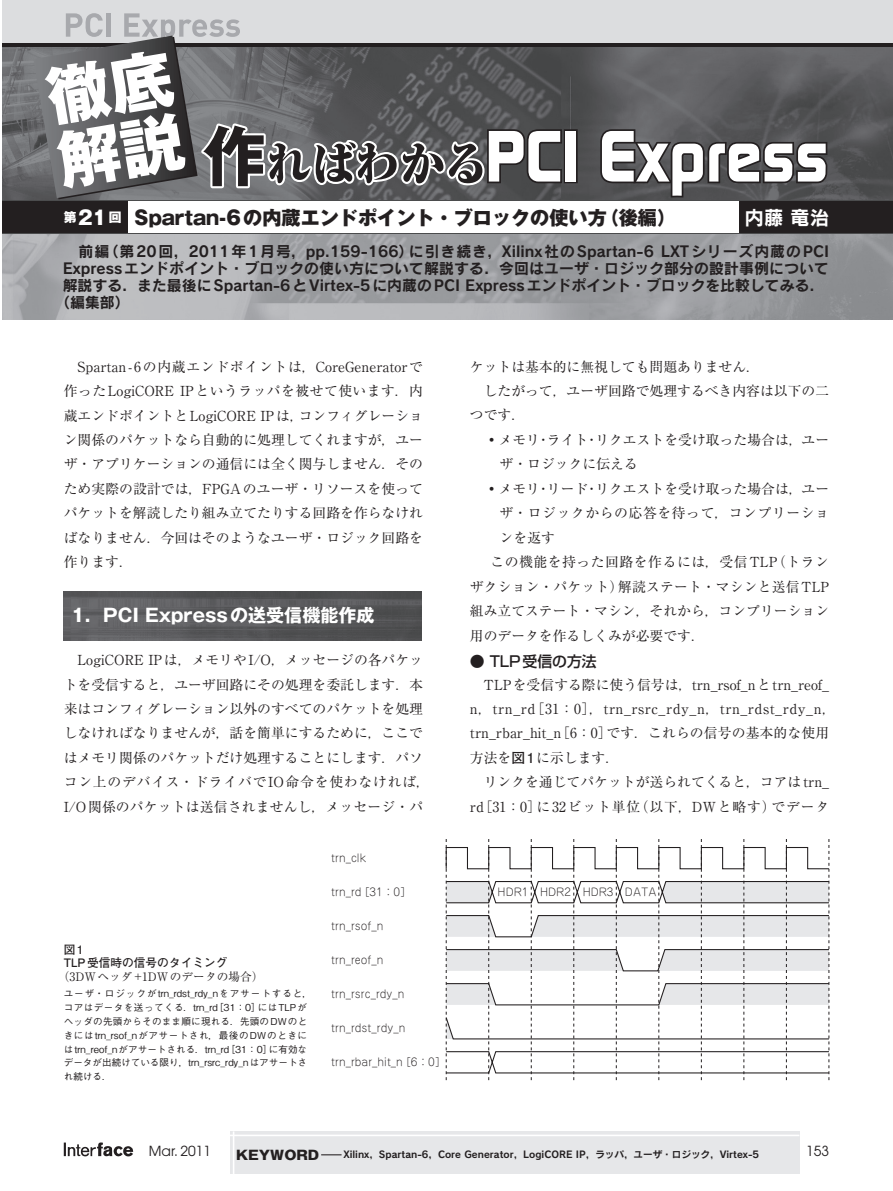
<style>
.page{position:relative;width:893px;height:1191px;background:#fff}
.page>*{position:absolute;margin:0;border:0;box-sizing:border-box;transform-origin:0 0}
.t1{font:19.5px "Rodin CID B 83 pv RKSJ H";color:#fff}
.t2{font:800 19.2px "Gothic MB101 Pro";color:#231f20}
.t3{font:700 18px "Gothic MB101 Pro";color:#fff}
.t4{font:14.85px "Rodin Pro B";color:#231f20}
.t5{font:500 14.85px "Shin Go Pro";color:#231f20}
.t6{font:13.8px/24.5px "Ryumin Pro";color:#231f20}
.t7{font:13.8px "Ryumin Pro";letter-spacing:.04em;color:#231f20}
.t8{font:13.8px "Avant Garde";color:#231f20}
.t9{font:800 12.75px "Gothic MB101 Pro";color:#231f20;scale:1.1 1}
.t10{font:800 12.75px "Gothic MB101 Pro";color:#fff}
.t11{font:11.7px "Ryumin Pro";color:#231f20}
.t12{font:700 11.7px/13.8px "Futo Go B101 Pro";color:#231f20}
.t13{font:10.65px "Jun 101 Pro Light 90 pv RKSJ H";color:#231f20}
.t14{font:500 9.6px/13.8px "Gothic BBB Pro";letter-spacing:.025em;color:#231f20}
.t15{font:9.6px "Rodin Pro B";color:#231f20}
.s1{font-size:19.2px}
.s2{font-family:"Futo Go B101 Pro";font-weight:700}
</style>
<div class="page">
<svg style="left:64px;top:1142px;width:69px;height:14px"></svg>
<img style="left:2px;top:47px;width:891px;height:272px">
<div style="left:2px;top:201px;width:891px;height:31px;background:#fff"></div>
<div style="left:740px;top:201px;width:153px;height:31px;background:#231f20"></div>
<div style="left:2px;top:201px;width:126px;height:31px;background:#231f20"></div>
<div style="left:2px;top:0;width:891px;height:47px;background:#231f20"></div>
<div style="left:2px;top:0;width:891px;height:43px;background:#dcdddf"></div>
<svg style="left:564px;top:129px;width:14px;height:54px"></svg>
<svg style="left:33px;top:13px;width:531px;height:307px"></svg>
<div style="left:566px;top:131px;width:10px;height:50px;background:#fff"></div>
<svg style="left:599px;top:122px;width:230px;height:85px"></svg>
<div style="left:230px;top:1131px;width:569px;height:43px;background:#e6e7e9"></div>
<hr style="left:233px;top:1131px;width:1px;height:43px;background:#fff">
<hr style="left:230px;top:1134px;width:569px;height:2px;background:#fff">
<svg style="left:321px;top:1154px;width:21px;height:1px"></svg>
<img style="left:64px;top:591px;width:357px;height:49px">
<svg style="left:446px;top:839px;width:384px;height:242px"></svg>
<h2 class="t2" style="left:134px;top:201px;width:543px">Spartan-6の内蔵エンドポイント・ブロックの使い方（後編）</h2>
<h1 class="t1" style="left:744px;top:204px;width:86px">内藤 竜治</h1>
<p class="t4" style="left:63px;top:241px;width:768px">　前編（第20回，2011年1月号，pp.159-166）に引き続き，Xilinx社のSpartan-6 LXTシリーズ内蔵の PCI</p>
<p class="t4" style="left:63px;top:258px;width:768px">Expressエンドポイント・ブロックの使い方について解説する．今回はユーザ・ロジック部分の設計事例について</p>
<p class="t4" style="left:63px;top:275px;width:763px">解説する．また最後にSpartan-6と Virtex-5に内蔵の PCI Expressエンドポイント・ブロックを比較してみる．</p>
<p class="t4" style="left:55px;top:292px;width:76px">（編集部）</p>
<p class="t10" style="left:64px;top:207px;width:59px">第<span class="s1">21</span>回</p>
<p class="t6" style="left:64px;top:353px;width:361px;text-align:justify">　Spartan-6の内蔵エンドポイントは，CoreGeneratorで作ったLogiCORE IPというラッパを被せて使います．内蔵エンドポイントとLogiCORE IPは，コンフィグレーション関係のパケットなら自動的に処理してくれますが，ユーザ・アプリケーションの通信には全く関与しません．そのため実際の設計では，FPGAのユーザ・リソースを使ってパケットを解読したり組み立てたりする回路を作らなければなりません．今回はそのようなユーザ・ロジック回路を作ります．</p>
<h3 class="t3" style="left:71px;top:600px;width:305px">1．PCI Expressの送受信機能作成</h3>
<p class="t6" style="left:64px;top:647px;width:368px">　LogiCORE IPは，メモリやI/O，メッセージの各パケットを受信すると，ユーザ回路にその処理を委託します．本来はコンフィグレーション以外のすべてのパケットを処理しなければなりませんが，話を簡単にするために，ここではメモリ関係のパケットだけ処理することにします．パソコン上のデバイス・ドライバでIO命令を使わなければ，<br>I/O関係のパケットは送信されませんし，メッセージ・パ</p>
<p class="t12" style="left:64px;top:940px;width:165px">図1　<br>TLP受信時の信号のタイミング</p>
<p class="t11" style="left:58px;top:967px;width:207px">（3DWヘッダ+1DWのデータの場合）</p>
<p class="t14" style="left:64px;top:985px;width:250px">ユーザ・ロジックがtrn_rdst_rdy_nをアサートすると，コアはデータを送ってくる．trn_rd［31：0］にはTLPがヘッダの先頭からそのまま順に現れる．先頭のDWのときにはtrn_rsof_nがアサートされ，最後のDWのときには trn_reof_nがアサートされる．trn_rd［31：0］に有効なデータが出続けている限り，trn_rsrc_rdy_nはアサートされ続ける．</p>
<p class="t13" style="left:331px;top:849px;width:37px">trn_clk</p>
<p class="t13" style="left:331px;top:883px;width:81px">trn_rd［31：0］</p>
<p class="t13" style="left:331px;top:917px;width:54px">trn_rsof_n</p>
<p class="t13" style="left:331px;top:951px;width:54px">trn_reof_n</p>
<p class="t13" style="left:331px;top:985px;width:75px">trn_rsrc_rdy_n</p>
<p class="t13" style="left:331px;top:1019px;width:76px">trn_rdst_rdy_n</p>
<p class="t13" style="left:331px;top:1053px;width:116px">trn_rbar_hit_n［6：0］</p>
<p class="t6" style="left:470px;top:353px;width:361px">ケットは基本的に無視しても問題ありません．<br>　したがって，ユーザ回路で処理するべき内容は以下の二つです．</p>
<p class="t6" style="left:485px;top:426px;width:346px">◦メモリ・ライト・リクエストを受け取った場合は，ユー</p>
<p class="t6" style="left:500px;top:451px;width:140px">ザ・ロジックに伝える</p>
<p class="t6" style="left:485px;top:475px;width:346px">◦メモリ・リード・リクエストを受け取った場合は，ユー</p>
<p class="t7" style="left:500px;top:502px;width:331px">ザ・ロジックからの応答を待って，コンプリーショ</p>
<p class="t6" style="left:500px;top:524px;width:57px">ンを返す</p>
<p class="t7" style="left:490px;top:551px;width:340px">この機能を持った回路を作るには，受信TLP（トラン</p>
<p class="t6" style="left:470px;top:573px;width:361px">ザクション・パケット）解読ステート・マシンと送信TLP</p>
<p class="t6" style="left:470px;top:598px;width:361px">組み立てステート・マシン，それから，コンプリーション</p>
<p class="t6" style="left:470px;top:622px;width:236px">用のデータを作るしくみが必要です．</p>
<p class="t5" style="left:470px;top:649px;width:128px">● TLP受信の方法</p>
<p class="t6" style="left:470px;top:671px;width:368px">　TLPを受信する際に使う信号は，trn_rsof_nとtrn_reof_ n，trn_rd［31：0］，trn_rsrc_rdy_n，trn_rdst_rdy_n，trn_rbar_hit_n［6：0］です．これらの信号の基本的な使用方法を<span class="s2">図 1</span>に示します．<br>　リンクを通じてパケットが送られてくると，コアはtrn_ rd［31：0］に32ビット単位（以下，DWと略す）でデータ</p>
<p class="t13" style="left:498px;top:884px;width:160px">HDR1 HDR2 HDR3 DATA</p>
<p class="t8" style="left:149px;top:1143px;width:64px">Mar. 2011</p>
<p class="t8" style="left:806px;top:1143px;width:24px">153</p>
<p class="t9" style="left:236px;top:1144px;width:77px">KEYWORD</p>
<p class="t15" style="left:343px;top:1147px;width:417px">Xilinx，Spartan-6，Core Generator，LogiCORE IP，ラッパ，ユーザ・ロジック，Virtex-5</p>
</div>
